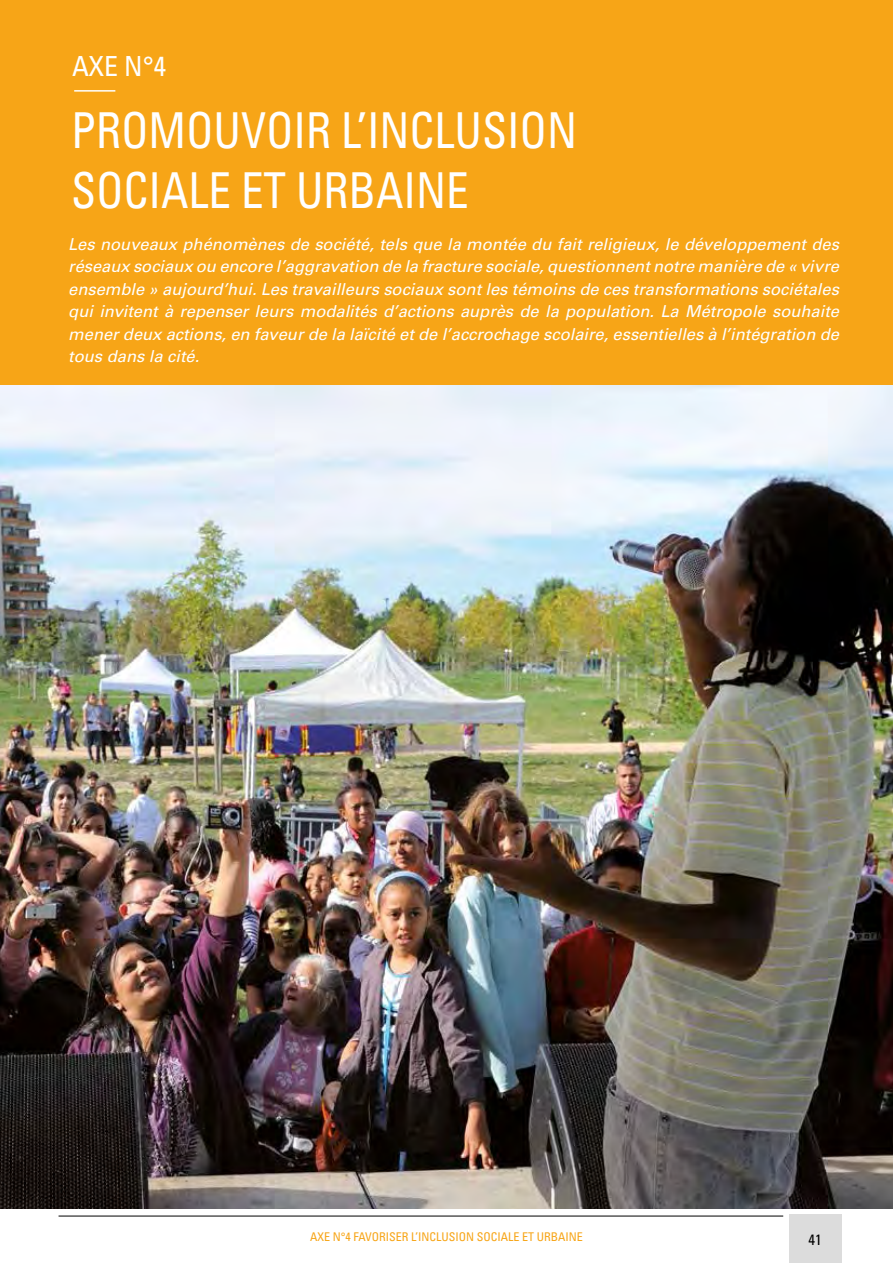
<style>
.page{position:relative;width:893px;height:1263px;background:#fff}
.page>*{position:absolute;margin:0;border:0;box-sizing:border-box;transform-origin:0 0}
.t1{font:condensed 49.5px/60px "Univers";color:#fff;scale:.91 1}
.t2{font:condensed 27.75px "Univers";color:#fff}
.t3{font:italic 16.5px/22.5px "Univers";color:#fff;text-align:justify}
.t4{font:condensed 15px "Univers";color:#000}
.t5{font:condensed 12px "Univers";color:#f7a517}
</style>
<div class="page">
<div style="left:789px;top:1215px;width:52px;height:48px;background:#dcdcdc"></div>
<hr style="left:59px;top:1216px;width:724px;height:1px;background:#000">
<div style="left:0;top:0;width:893px;height:386px;background:#f7a517"></div>
<hr style="left:74px;top:90px;width:41px;height:2px;background:#fff">
<img style="left:0;top:386px;width:893px;height:823px">
<h2 class="t2" style="left:72px;top:48px;width:96px">AXE N°4</h2>
<h1 class="t1" style="left:71px;top:100px;width:558px">PROMOUVOIR L’INCLUSION<br>SOCIALE ET URBAINE</h1>
<p class="t3" style="left:68px;top:233px;width:772px">Les nouveaux phénomènes de société, tels que la montée du fait religieux, le développement des réseaux sociaux ou encore l’aggravation de la fracture sociale, questionnent notre manière de « vivre ensemble » aujourd’hui. Les travailleurs sociaux sont les témoins de ces transformations sociétales qui invitent à repenser leurs modalités d’actions auprès de la population. La Métropole souhaite mener deux actions, en faveur de la laïcité et de l’accrochage scolaire, essentielles à l’intégration de tous dans la cité.</p>
<p class="t5" style="left:310px;top:1229px;width:274px">AXE N°4 FAVORISER L’INCLUSION SOCIALE ET URBAINE</p>
<p class="t4" style="left:808px;top:1230px;width:15px">41</p>
</div>
